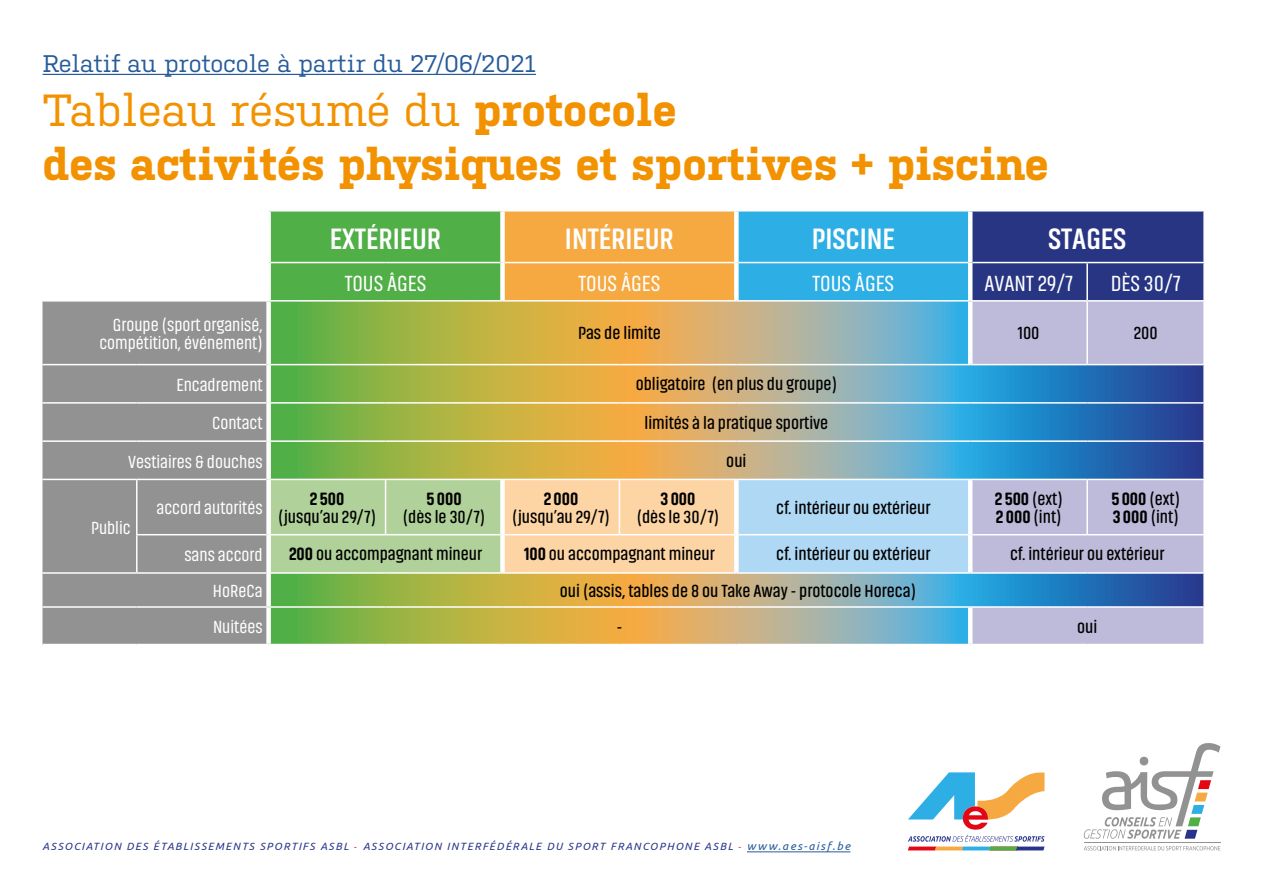
<style>
.page{position:relative;width:1263px;height:893px;background:#fff}
.page>*{position:absolute;margin:0;border:0;box-sizing:border-box;transform-origin:0 0}
.t1{font:700 45px/54px "Kulturista";color:#f39200}
.t2{font:700 30px "Akhand";color:#fff}
.t3{font:24px "Kulturista";color:#275b9b}
.t4{font:22.5px "Akhand";color:#fff}
.t5{font:600 18px/18px "Akhand Soft";color:#000}
.t6{font:18px/18px "Akhand";color:#fff;text-align:right}
.t7{font:800 18px "Akhand Soft";color:#000}
.t8{font:italic 10.5px "Ubuntu";letter-spacing:.14em;color:#28348b}
.s1{font-weight:400}
.s2{font-weight:800}
.s3{font-family:"Kulturista";font-style:normal;color:#e30613}
.s4{font-size:11.25px;color:#275b9b}
</style>
<div class="page">
<hr style="left:43px;top:74px;width:493px;height:1px;background:#275b9b">
<svg style="left:271px;top:212px;width:932px;height:88px;background:#678f7d"></svg>
<div style="left:43px;top:302px;width:223px;height:342px;background:#929292"></div>
<svg style="left:271px;top:302px;width:697px;height:342px;background:#aab16d"></svg>
<div style="left:972px;top:302px;width:231px;height:342px;background:#bdbada"></div>
<svg style="left:271px;top:365px;width:932px;height:241px;background:#8fa48d"></svg>
<svg style="left:271px;top:480px;width:697px;height:92px;background:#c9d4bb"></svg>
<hr style="left:271px;top:262px;width:115px;height:1px;background:#fff">
<hr style="left:386px;top:262px;width:114px;height:1px;background:#fff">
<hr style="left:505px;top:262px;width:114px;height:1px;background:#fff">
<hr style="left:619px;top:262px;width:115px;height:1px;background:#fff">
<hr style="left:739px;top:262px;width:229px;height:1px;background:#fff">
<hr style="left:972px;top:262px;width:115px;height:1px;background:#fff">
<hr style="left:1087px;top:262px;width:118px;height:1px;background:#fff">
<hr style="left:43px;top:364px;width:94px;height:1px;background:#fff">
<hr style="left:137px;top:364px;width:129px;height:1px;background:#fff">
<hr style="left:271px;top:364px;width:115px;height:1px;background:#fff">
<hr style="left:386px;top:364px;width:116px;height:1px;background:#fff">
<hr style="left:502px;top:364px;width:117px;height:1px;background:#fff">
<hr style="left:619px;top:364px;width:117px;height:1px;background:#fff">
<hr style="left:736px;top:364px;width:234px;height:1px;background:#fff">
<hr style="left:970px;top:364px;width:117px;height:1px;background:#fff">
<hr style="left:1087px;top:364px;width:118px;height:1px;background:#fff">
<hr style="left:43px;top:402px;width:94px;height:2px;background:#fff">
<hr style="left:137px;top:402px;width:129px;height:2px;background:#fff">
<hr style="left:271px;top:402px;width:115px;height:2px;background:#fff">
<hr style="left:386px;top:402px;width:116px;height:2px;background:#fff">
<hr style="left:502px;top:402px;width:117px;height:2px;background:#fff">
<hr style="left:619px;top:402px;width:117px;height:2px;background:#fff">
<hr style="left:736px;top:402px;width:234px;height:2px;background:#fff">
<hr style="left:970px;top:402px;width:117px;height:2px;background:#fff">
<hr style="left:1087px;top:402px;width:118px;height:2px;background:#fff">
<hr style="left:43px;top:440px;width:94px;height:2px;background:#fff">
<hr style="left:137px;top:440px;width:129px;height:2px;background:#fff">
<hr style="left:271px;top:440px;width:115px;height:2px;background:#fff">
<hr style="left:386px;top:440px;width:116px;height:2px;background:#fff">
<hr style="left:502px;top:440px;width:117px;height:2px;background:#fff">
<hr style="left:619px;top:440px;width:117px;height:2px;background:#fff">
<hr style="left:736px;top:440px;width:234px;height:2px;background:#fff">
<hr style="left:970px;top:440px;width:117px;height:2px;background:#fff">
<hr style="left:1087px;top:440px;width:118px;height:2px;background:#fff">
<hr style="left:43px;top:479px;width:94px;height:1px;background:#fff">
<hr style="left:137px;top:479px;width:129px;height:1px;background:#fff">
<hr style="left:271px;top:479px;width:115px;height:1px;background:#fff">
<hr style="left:386px;top:479px;width:116px;height:1px;background:#fff">
<hr style="left:502px;top:479px;width:117px;height:1px;background:#fff">
<hr style="left:619px;top:479px;width:117px;height:1px;background:#fff">
<hr style="left:736px;top:479px;width:234px;height:1px;background:#fff">
<hr style="left:970px;top:479px;width:117px;height:1px;background:#fff">
<hr style="left:1087px;top:479px;width:118px;height:1px;background:#fff">
<hr style="left:136px;top:534px;width:130px;height:1px;background:#fff">
<hr style="left:271px;top:534px;width:115px;height:1px;background:#fff">
<hr style="left:386px;top:534px;width:114px;height:1px;background:#fff">
<hr style="left:505px;top:534px;width:114px;height:1px;background:#fff">
<hr style="left:619px;top:534px;width:115px;height:1px;background:#fff">
<hr style="left:739px;top:534px;width:229px;height:1px;background:#fff">
<hr style="left:972px;top:534px;width:115px;height:1px;background:#fff">
<hr style="left:1087px;top:534px;width:118px;height:1px;background:#fff">
<hr style="left:43px;top:572px;width:94px;height:2px;background:#fff">
<hr style="left:137px;top:572px;width:129px;height:2px;background:#fff">
<hr style="left:271px;top:572px;width:115px;height:2px;background:#fff">
<hr style="left:386px;top:572px;width:116px;height:2px;background:#fff">
<hr style="left:502px;top:572px;width:117px;height:2px;background:#fff">
<hr style="left:619px;top:572px;width:117px;height:2px;background:#fff">
<hr style="left:736px;top:572px;width:234px;height:2px;background:#fff">
<hr style="left:970px;top:572px;width:117px;height:2px;background:#fff">
<hr style="left:1087px;top:572px;width:118px;height:2px;background:#fff">
<div style="left:500px;top:263px;width:5px;height:37px;background:#fff"></div>
<div style="left:500px;top:480px;width:5px;height:55px;background:#fff"></div>
<div style="left:500px;top:535px;width:5px;height:37px;background:#fff"></div>
<div style="left:500px;top:212px;width:5px;height:51px;background:#fff"></div>
<hr style="left:1086px;top:263px;width:2px;height:37px;background:#fff">
<hr style="left:1086px;top:302px;width:2px;height:62px;background:#fff">
<hr style="left:1086px;top:480px;width:2px;height:54px;background:#fff">
<div style="left:734px;top:212px;width:5px;height:51px;background:#fff"></div>
<hr style="left:968px;top:212px;width:4px;height:51px;background:#fff">
<div style="left:734px;top:263px;width:5px;height:37px;background:#fff"></div>
<hr style="left:968px;top:263px;width:4px;height:37px;background:#fff">
<div style="left:734px;top:480px;width:5px;height:55px;background:#fff"></div>
<hr style="left:968px;top:480px;width:4px;height:55px;background:#fff">
<div style="left:734px;top:535px;width:5px;height:37px;background:#fff"></div>
<hr style="left:968px;top:535px;width:4px;height:37px;background:#fff">
<hr style="left:43px;top:606px;width:94px;height:2px;background:#fff">
<hr style="left:137px;top:606px;width:132px;height:2px;background:#fff">
<hr style="left:269px;top:606px;width:117px;height:2px;background:#fff">
<hr style="left:386px;top:606px;width:116px;height:2px;background:#fff">
<hr style="left:502px;top:606px;width:117px;height:2px;background:#fff">
<hr style="left:619px;top:606px;width:117px;height:2px;background:#fff">
<hr style="left:736px;top:606px;width:234px;height:2px;background:#fff">
<hr style="left:970px;top:606px;width:117px;height:2px;background:#fff">
<hr style="left:1087px;top:606px;width:118px;height:2px;background:#fff">
<hr style="left:385px;top:480px;width:1px;height:54px;background:#fff">
<hr style="left:619px;top:480px;width:1px;height:54px;background:#fff">
<hr style="left:136px;top:480px;width:2px;height:54px;background:#fff">
<hr style="left:136px;top:535px;width:2px;height:37px;background:#fff">
<svg style="left:908px;top:772px;width:136px;height:78px"></svg>
<svg style="left:1084px;top:743px;width:136px;height:96px"></svg>
<svg style="left:1084px;top:846px;width:136px;height:4px"></svg>
<hr style="left:1084px;top:842px;width:136px;height:1px;background:#929292">
<hr style="left:747px;top:851px;width:103px;height:1px;background:#275b9b">
<h3 class="t3" style="left:43px;top:50px;width:495px">Relatif au protocole à partir du 27/06/2021</h3>
<h1 class="t1" style="left:43px;top:83px;width:1008px"><span class="s1">Tableau résumé du</span> protocole<br>des activités physiques et sportives + piscine</h1>
<h2 class="t2" style="left:330px;top:223px;width:113px">EXTÉRIEUR</h2>
<h2 class="t2" style="left:565px;top:223px;width:110px">INTÉRIEUR</h2>
<h2 class="t2" style="left:812px;top:223px;width:85px">PISCINE</h2>
<h2 class="t2" style="left:1048px;top:223px;width:80px">STAGES</h2>
<p class="t4" style="left:345px;top:272px;width:83px">TOUS ÂGES</p>
<p class="t4" style="left:579px;top:272px;width:83px">TOUS ÂGES</p>
<p class="t4" style="left:812px;top:272px;width:83px">TOUS ÂGES</p>
<p class="t4" style="left:984px;top:272px;width:90px">AVANT 29/7</p>
<p class="t4" style="left:1111px;top:272px;width:71px">DÈS 30/7</p>
<p class="t6" style="left:99px;top:316px;width:165px">Groupe (sport organisé, compétition, événement)</p>
<p class="t5" style="left:578px;top:324px;width:84px">Pas de limite</p>
<p class="t5" style="left:1018px;top:324px;width:23px">100</p>
<p class="t5" style="left:1134px;top:324px;width:25px">200</p>
<p class="t6" style="left:177px;top:376px;width:88px">Encadrement</p>
<p class="t5" style="left:636px;top:375px;width:203px">obligatoire (en plus du groupe)</p>
<p class="t6" style="left:212px;top:414px;width:52px">Contact</p>
<p class="t5" style="left:644px;top:414px;width:185px">limités à la pratique sportive</p>
<p class="t6" style="left:128px;top:453px;width:136px">Vestiaires &amp; douches</p>
<p class="t5" style="left:726px;top:452px;width:22px">oui</p>
<p class="t6" style="left:91px;top:518px;width:41px">Public</p>
<p class="t6" style="left:157px;top:499px;width:108px">accord autorités</p>
<p class="t7" style="left:310px;top:489px;width:36px">2 500</p>
<p class="t5" style="left:278px;top:508px;width:99px">(jusqu’au 29/7)</p>
<p class="t7" style="left:427px;top:489px;width:36px">5 000</p>
<p class="t5" style="left:403px;top:508px;width:84px">(dès le 30/7)</p>
<p class="t7" style="left:544px;top:489px;width:36px">2 000</p>
<p class="t5" style="left:512px;top:508px;width:99px">(jusqu’au 29/7)</p>
<p class="t7" style="left:660px;top:489px;width:36px">3 000</p>
<p class="t5" style="left:637px;top:508px;width:84px">(dès le 30/7)</p>
<p class="t5" style="left:776px;top:499px;width:156px">cf. intérieur ou extérieur</p>
<p class="t5" style="left:995px;top:490px;width:70px"><span class="s2">2 500</span> (ext)<br><span class="s2">2 000</span> (int)</p>
<p class="t5" style="left:1111px;top:490px;width:70px"><span class="s2">5 000</span> (ext)<br><span class="s2">3 000</span> (int)</p>
<p class="t6" style="left:184px;top:546px;width:80px">sans accord</p>
<p class="t5" style="left:289px;top:545px;width:195px"><span class="s2">200</span> ou accompagnant mineur</p>
<p class="t5" style="left:524px;top:545px;width:192px"><span class="s2">100</span> ou accompagnant mineur</p>
<p class="t5" style="left:776px;top:545px;width:156px">cf. intérieur ou extérieur</p>
<p class="t5" style="left:1010px;top:545px;width:156px">cf. intérieur ou extérieur</p>
<p class="t6" style="left:213px;top:582px;width:51px">HoReCa</p>
<p class="t5" style="left:560px;top:581px;width:358px">oui (assis, tables de 8 ou Take Away - protocole Horeca)</p>
<p class="t6" style="left:213px;top:618px;width:51px">Nuitées</p>
<p class="t5" style="left:617px;top:618px;width:7px">-</p>
<p class="t5" style="left:1077px;top:618px;width:22px">oui</p>
<p class="t8" style="left:43px;top:840px;width:809px">ASSOCIATION DES ÉTABLISSEMENTS SPORTIFS ASBL <span class="s3">-</span> ASSOCIATION INTERFÉDÉRALE DU SPORT FRANCOPHONE ASBL <span class="s3">-</span> <span class="s4">www.aes-aisf.be</span></p>
</div>
